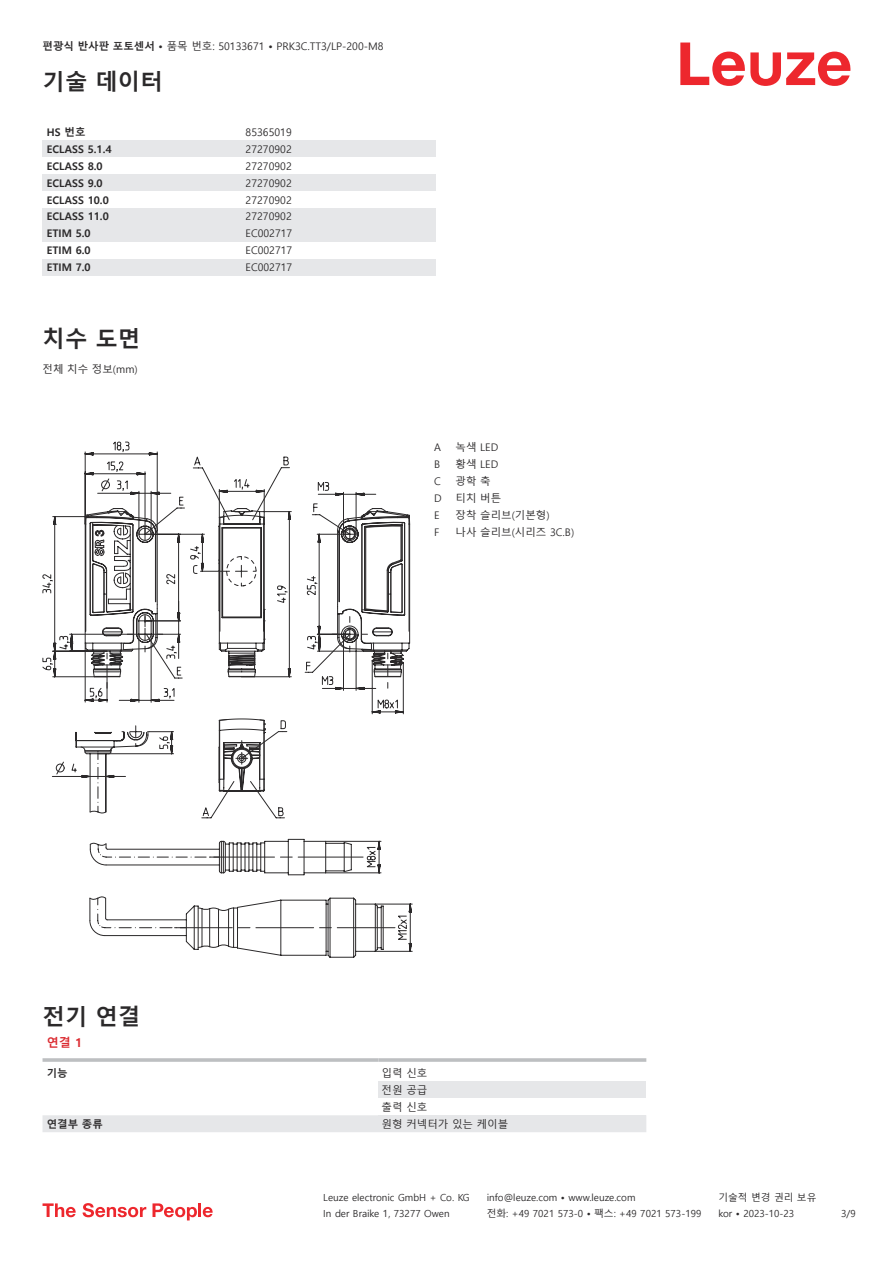
<style>
.page{position:relative;width:893px;height:1263px;background:#fff}
.page>*{position:absolute;margin:0;border:0;box-sizing:border-box;transform-origin:0 0}
.t1{font:700 22.5px "Malgun Gothic";color:#2b292a}
.t2{font:700 12px "Malgun Gothic";color:#db2a30}
.t3{font:10.5px/17px "Malgun Gothic";color:#2b292a;text-align:justify}
.t4{font:700 10.5px "Malgun Gothic";color:#2b292a}
.t5{font:9.75px "Malgun Gothic";color:#2b292a}
.s1{font-weight:700}
</style>
<div class="page">
<svg style="left:680px;top:43px;width:170px;height:43px"></svg>
<div style="left:43px;top:140px;width:199px;height:17px;background:#e6e7e9"></div>
<div style="left:242px;top:140px;width:194px;height:17px;background:#e6e7e9"></div>
<div style="left:43px;top:174px;width:199px;height:17px;background:#e6e7e9"></div>
<div style="left:242px;top:174px;width:194px;height:17px;background:#e6e7e9"></div>
<div style="left:43px;top:208px;width:199px;height:17px;background:#e6e7e9"></div>
<div style="left:242px;top:208px;width:194px;height:17px;background:#e6e7e9"></div>
<div style="left:43px;top:225px;width:199px;height:17px;background:#e6e7e9"></div>
<div style="left:242px;top:225px;width:194px;height:17px;background:#e6e7e9"></div>
<div style="left:43px;top:259px;width:199px;height:17px;background:#e6e7e9"></div>
<div style="left:242px;top:259px;width:194px;height:17px;background:#e6e7e9"></div>
<hr style="left:43px;top:1058px;width:335px;height:4px;background:#bdbfc1">
<hr style="left:378px;top:1058px;width:268px;height:4px;background:#c9cbcd">
<div style="left:43px;top:1115px;width:335px;height:17px;background:#e6e7e9"></div>
<div style="left:378px;top:1081px;width:268px;height:17px;background:#e6e7e9"></div>
<div style="left:378px;top:1115px;width:268px;height:17px;background:#e6e7e9"></div>
<svg style="left:43px;top:1203px;width:33px;height:14px"></svg>
<svg style="left:83px;top:1203px;width:63px;height:14px"></svg>
<svg style="left:153px;top:1203px;width:44px;height:17px"></svg>
<hr style="left:198px;top:1203px;width:3px;height:14px;background:#ed272d">
<svg style="left:203px;top:1207px;width:10px;height:10px"></svg>
<svg style="left:91px;top:521px;width:322px;height:431px"></svg>
<svg style="left:52px;top:715px;width:304px;height:213px"></svg>
<svg style="left:43px;top:442px;width:367px;height:273px"></svg>
<svg style="left:97px;top:478px;width:292px;height:299px"></svg>
<p class="t3" style="left:43px;top:38px;width:342px"><span class="s1">편광식 반사판 포토센서 •</span> 품목 번호: 50133671 <span class="s1">•</span> PRK3C.TT3/LP-200-M8</p>
<h1 class="t1" style="left:43px;top:69px;width:122px">기술 데이터</h1>
<p class="t4" style="left:47px;top:126px;width:40px">HS 번호</p>
<p class="t3" style="left:246px;top:124px;width:48px">85365019</p>
<p class="t4" style="left:47px;top:143px;width:66px">ECLASS 5.1.4</p>
<p class="t3" style="left:246px;top:141px;width:48px">27270902</p>
<p class="t4" style="left:47px;top:160px;width:57px">ECLASS 8.0</p>
<p class="t3" style="left:246px;top:158px;width:48px">27270902</p>
<p class="t4" style="left:47px;top:177px;width:57px">ECLASS 9.0</p>
<p class="t3" style="left:246px;top:175px;width:48px">27270902</p>
<p class="t4" style="left:47px;top:193px;width:63px">ECLASS 10.0</p>
<p class="t3" style="left:246px;top:191px;width:48px">27270902</p>
<p class="t4" style="left:47px;top:210px;width:63px">ECLASS 11.0</p>
<p class="t3" style="left:246px;top:208px;width:48px">27270902</p>
<p class="t4" style="left:47px;top:227px;width:45px">ETIM 5.0</p>
<p class="t3" style="left:246px;top:225px;width:48px">EC002717</p>
<p class="t4" style="left:47px;top:244px;width:45px">ETIM 6.0</p>
<p class="t3" style="left:246px;top:242px;width:48px">EC002717</p>
<p class="t4" style="left:47px;top:261px;width:45px">ETIM 7.0</p>
<p class="t3" style="left:246px;top:259px;width:48px">EC002717</p>
<h1 class="t1" style="left:43px;top:326px;width:99px">치수 도면</h1>
<p class="t3" style="left:43px;top:361px;width:97px">전체 치수 정보(mm)</p>
<p class="t3" style="left:434px;top:439px;width:8px">A</p>
<p class="t3" style="left:456px;top:439px;width:44px">녹색 LED</p>
<p class="t3" style="left:434px;top:456px;width:8px">B</p>
<p class="t3" style="left:456px;top:456px;width:44px">황색 LED</p>
<p class="t3" style="left:434px;top:473px;width:8px">C</p>
<p class="t3" style="left:456px;top:473px;width:37px">광학 축</p>
<p class="t3" style="left:434px;top:490px;width:9px">D</p>
<p class="t3" style="left:456px;top:490px;width:47px">티치 버튼</p>
<p class="t3" style="left:434px;top:507px;width:7px">E</p>
<p class="t3" style="left:456px;top:507px;width:96px">장착 슬리브(기본형)</p>
<p class="t3" style="left:434px;top:525px;width:7px">F</p>
<p class="t3" style="left:456px;top:524px;width:120px">나사 슬리브(시리즈 3C.B)</p>
<h1 class="t1" style="left:43px;top:1003px;width:99px">전기 연결</h1>
<p class="t2" style="left:47px;top:1036px;width:37px">연결 1</p>
<p class="t4" style="left:47px;top:1067px;width:22px">기능</p>
<p class="t3" style="left:382px;top:1065px;width:47px">입력 신호 전원 공급 출력 신호</p>
<p class="t4" style="left:47px;top:1117px;width:58px">연결부 종류</p>
<p class="t3" style="left:382px;top:1115px;width:128px">원형 커넥터가 있는 케이블</p>
<p class="t5" style="left:323px;top:1192px;width:148px">Leuze electronic GmbH + Co. KG</p>
<p class="t5" style="left:487px;top:1192px;width:150px">info@leuze.com • www.leuze.com</p>
<p class="t5" style="left:718px;top:1192px;width:100px">기술적 변경 권리 보유</p>
<p class="t5" style="left:323px;top:1208px;width:128px">In der Braike 1, 73277 Owen</p>
<p class="t5" style="left:487px;top:1208px;width:216px">전화: +49 7021 573-0 • 팩스: +49 7021 573-199</p>
<p class="t5" style="left:718px;top:1208px;width:77px">kor • 2023-10-23</p>
<p class="t5" style="left:841px;top:1208px;width:16px">3/9</p>
</div>
